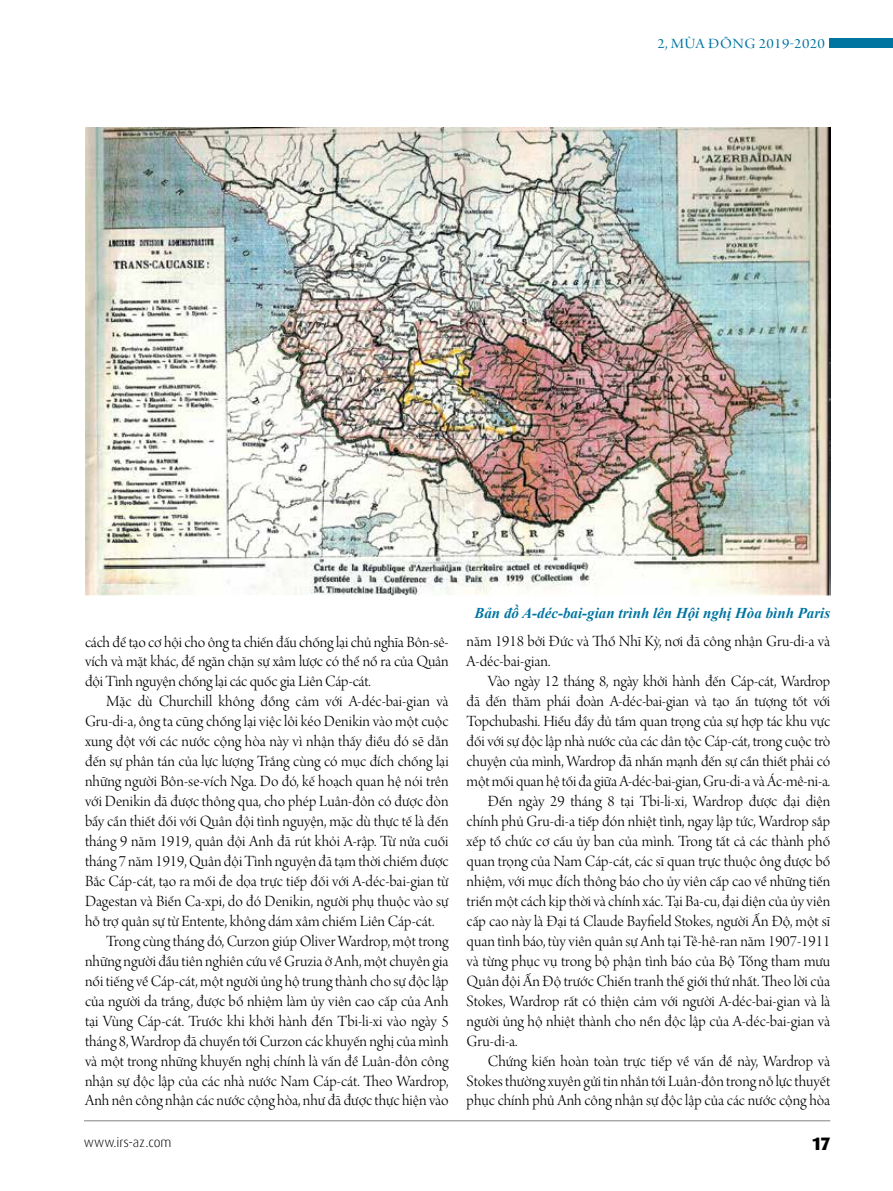
<style>
.page{position:relative;width:893px;height:1191px;background:#fff}
.page>*{position:absolute;margin:0;border:0;box-sizing:border-box;transform-origin:0 0}
.t1{font:800 18px "Dax Pro";color:#000}
.t2{font:16.5px/20px "Arno Pro Light Display";color:#000;text-align:justify}
.t3{font:italic 700 15px "Times New Roman";color:#0075a1}
.t4{font:15px "Arno Pro Display";letter-spacing:.02em;color:#0075a1;scale:1.1 1}
.t5{font:300 13.5px "Dax Pro";color:#000}
</style>
<div class="page">
<hr style="left:84px;top:1120px;width:746px;height:1px;background:#808285">
<div style="left:829px;top:39px;width:64px;height:9px;background:#0075a1"></div>
<img style="left:85px;top:128px;width:745px;height:467px">
<p class="t4" style="left:657px;top:35px;width:154px">2, MÙA ĐÔNG 2019-2020</p>
<p class="t2" style="left:85px;top:633px;width:365px">cách để tạo cơ hội cho ông ta chiến đấu chống lại chủ nghĩa Bôn-sê&shy;vích và mặt khác, để ngăn chặn sự xâm lược có thể nổ ra của Quân đội Tình nguyện chống lại các quốc gia Liên Cáp-cát.</p>
<p class="t2" style="left:106px;top:692px;width:344px">Mặc dù Churchill không đồng cảm với A-déc-bai-gian và</p>
<p class="t2" style="left:85px;top:712px;width:365px">Gru-di-a, ông ta cũng chống lại việc lôi kéo Denikin vào một cuộc</p>
<p class="t2" style="left:85px;top:732px;width:365px">xung đột với các nước cộng hòa này vì nhận thấy điều đó sẽ dẫn</p>
<p class="t2" style="left:85px;top:752px;width:365px">đến sự phân tán của lực lượng Trắng cùng có mục đích chống lại</p>
<p class="t2" style="left:85px;top:772px;width:365px">những người Bôn-se-vích Nga. Do đó, kế hoạch quan hệ nói trên</p>
<p class="t2" style="left:85px;top:792px;width:365px">với Denikin đã được thông qua, cho phép Luân-đôn có được đòn</p>
<p class="t2" style="left:85px;top:812px;width:365px">bẩy cần thiết đối với Quân đội tình nguyện, mặc dù thực tế là đến</p>
<p class="t2" style="left:85px;top:832px;width:365px">tháng 9 năm 1919, quân đội Anh đã rút khỏi A-rập. Từ nửa cuối</p>
<p class="t2" style="left:85px;top:852px;width:365px">tháng 7 năm 1919, Quân đội Tình nguyện đã tạm thời chiếm được</p>
<p class="t2" style="left:85px;top:872px;width:365px">Bắc Cáp-cát, tạo ra mối đe dọa trực tiếp đối với A-déc-bai-gian từ</p>
<p class="t2" style="left:85px;top:892px;width:365px">Dagestan và Biển Ca-xpi, do đó Denikin, người phụ thuộc vào sự</p>
<p class="t2" style="left:85px;top:912px;width:351px">hỗ trợ quân sự từ Entente, không dám xâm chiếm Liên Cáp-cát.</p>
<p class="t2" style="left:106px;top:932px;width:344px">Trong cùng tháng đó, Curzon giúp Oliver Wardrop, một trong</p>
<p class="t2" style="left:85px;top:952px;width:365px">những người đầu tiên nghiên cứu về Gruzia ở Anh, một chuyên gia</p>
<p class="t2" style="left:85px;top:972px;width:365px">nổi tiếng về Cáp-cát, một người ủng hộ trung thành cho sự độc lập</p>
<p class="t2" style="left:85px;top:992px;width:365px">của người da trắng, được bổ nhiệm làm ủy viên cao cấp của Anh</p>
<p class="t2" style="left:85px;top:1012px;width:365px">tại Vùng Cáp-cát. Trước khi khởi hành đến Tbi-li-xi vào ngày 5</p>
<p class="t2" style="left:85px;top:1031px;width:365px">tháng 8, Wardrop đã chuyển tới Curzon các khuyến nghị của mình</p>
<p class="t2" style="left:85px;top:1051px;width:365px">và một trong những khuyến nghị chính là vấn đề Luân-đôn công</p>
<p class="t2" style="left:85px;top:1071px;width:365px">nhận sự độc lập của các nhà nước Nam Cáp-cát. Theo Wardrop,</p>
<p class="t2" style="left:85px;top:1091px;width:365px">Anh nên công nhận các nước cộng hòa, như đã được thực hiện vào</p>
<p class="t3" style="left:474px;top:602px;width:357px">Bản đồ A-déc-bai-gian trình lên Hội nghị Hòa bình Paris</p>
<p class="t2" style="left:467px;top:632px;width:365px">năm 1918 bởi Đức và Thổ Nhĩ Kỳ, nơi đã công nhận Gru-di-a và<br>A-déc-bai-gian.</p>
<p class="t2" style="left:488px;top:672px;width:344px">Vào ngày 12 tháng 8, ngày khởi hành đến Cáp-cát, Wardrop</p>
<p class="t2" style="left:467px;top:692px;width:365px">đã đến thăm phái đoàn A-déc-bai-gian và tạo ấn tượng tốt với</p>
<p class="t2" style="left:467px;top:712px;width:365px">Topchubashi. Hiểu đầy đủ tầm quan trọng của sự hợp tác khu vực</p>
<p class="t2" style="left:467px;top:732px;width:365px">đối với sự độc lập nhà nước của các dân tộc Cáp-cát, trong cuộc trò</p>
<p class="t2" style="left:467px;top:752px;width:365px">chuyện của mình, Wardrop đã nhấn mạnh đến sự cần thiết phải có</p>
<p class="t2" style="left:467px;top:772px;width:365px">một mối quan hệ tối đa giữa A-déc-bai-gian, Gru-di-a và Ác-mê-ni-a.</p>
<p class="t2" style="left:488px;top:792px;width:344px">Đến ngày 29 tháng 8 tại Tbi-li-xi, Wardrop được đại diện</p>
<p class="t2" style="left:467px;top:812px;width:365px">chính phủ Gru-di-a tiếp đón nhiệt tình, ngay lập tức, Wardrop sắp</p>
<p class="t2" style="left:467px;top:832px;width:365px">xếp tổ chức cơ cấu ủy ban của mình. Trong tất cả các thành phố</p>
<p class="t2" style="left:467px;top:852px;width:365px">quan trọng của Nam Cáp-cát, các sĩ quan trực thuộc ông được bổ</p>
<p class="t2" style="left:467px;top:872px;width:365px">nhiệm, với mục đích thông báo cho ủy viên cấp cao về những tiến</p>
<p class="t2" style="left:467px;top:892px;width:365px">triển một cách kịp thời và chính xác. Tại Ba-cu, đại diện của ủy viên</p>
<p class="t2" style="left:467px;top:912px;width:365px">cấp cao này là Đại tá Claude Bayfield Stokes, người Ấn Độ, một sĩ</p>
<p class="t2" style="left:467px;top:932px;width:365px">quan tình báo, tùy viên quân sự Anh tại Tê-hê-ran năm 1907-1911</p>
<p class="t2" style="left:467px;top:952px;width:365px">và từng phục vụ trong bộ phận tình báo của Bộ Tổng tham mưu</p>
<p class="t2" style="left:467px;top:972px;width:365px">Quân đội Ấn Độ trước Chiến tranh thế giới thứ nhất. Theo lời của</p>
<p class="t2" style="left:467px;top:992px;width:365px">Stokes, Wardrop rất có thiện cảm với người A-déc-bai-gian và là</p>
<p class="t2" style="left:467px;top:1011px;width:365px">người ủng hộ nhiệt thành cho nền độc lập của A-déc-bai-gian và</p>
<p class="t2" style="left:467px;top:1031px;width:52px">Gru-di-a.</p>
<p class="t2" style="left:488px;top:1051px;width:344px">Chứng kiến hoàn toàn trực tiếp về vấn đề này, Wardrop và</p>
<p class="t2" style="left:467px;top:1071px;width:365px">Stokes thường xuyên gửi tin nhắn tới Luân-đôn trong nỗ lực thuyết</p>
<p class="t2" style="left:467px;top:1091px;width:365px">phục chính phủ Anh công nhận sự độc lập của các nước cộng hòa</p>
<p class="t5" style="left:84px;top:1133px;width:89px">www.irs-az.com</p>
<p class="t1" style="left:813px;top:1131px;width:19px">17</p>
</div>
